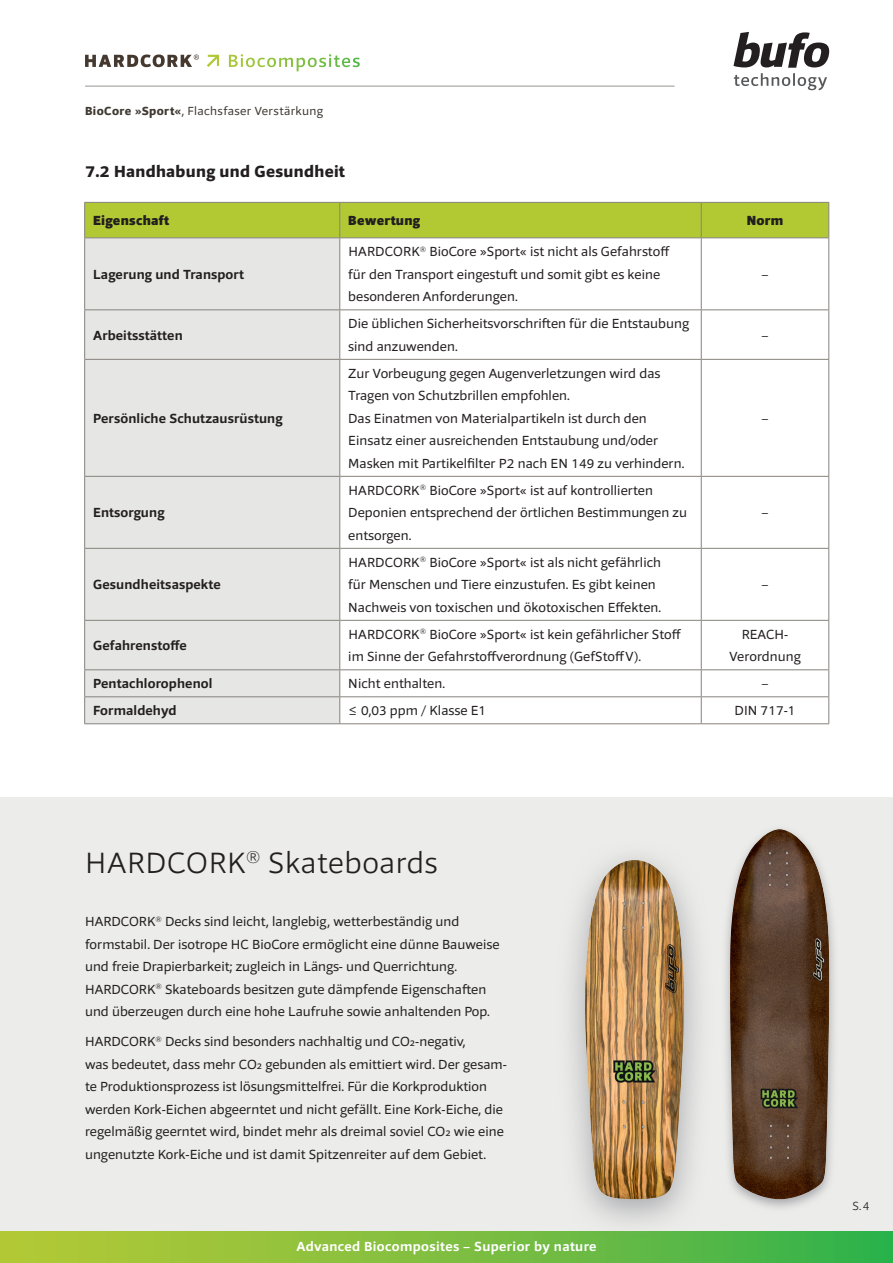
<style>
.page{position:relative;width:893px;height:1263px;background:#fff}
.page>*{position:absolute;margin:0;border:0;box-sizing:border-box;transform-origin:0 0}
.t1{font:300 30px "Foro Sans";letter-spacing:.02em;color:#231f20}
.t2{font:800 16.5px "Foro Sans";letter-spacing:.02em;color:#231f20}
.t3{font:13.5px/22.5px "Foro Sans";letter-spacing:.005em;color:#231f20}
.t4{font:700 13.5px "Foro Sans";letter-spacing:.01em;color:#231f20}
.t5{font:700 13.5px "Foro Sans";letter-spacing:.03em;color:#fff}
.t6{font:900 13.5px "Foro Sans";letter-spacing:.02em;color:#231f20}
.t7{font:12px "Foro Sans";letter-spacing:.03em;color:#3f3931}
.t8{font:300 12px "Foro Sans";color:#231f20}
.s1{font-weight:800}
</style>
<div class="page">
<div style="left:0;top:1231px;width:893px;height:32px;background:linear-gradient(to right,#bdca35,#36b24c)"></div>
<svg style="left:733px;top:32px;width:96px;height:58px"></svg>
<hr style="left:85px;top:86px;width:589px;height:1px;background:#989692">
<div style="left:85px;top:203px;width:743px;height:34px;background:#b3c934"></div>
<div style="left:85px;top:238px;width:254px;height:485px;background:#e6e6e4"></div>
<hr style="left:828px;top:310px;width:1px;height:49px;background:#86837e">
<hr style="left:701px;top:359px;width:128px;height:1px;background:#86837e">
<hr style="left:701px;top:360px;width:1px;height:116px;background:#86837e">
<hr style="left:828px;top:360px;width:1px;height:116px;background:#86837e">
<hr style="left:340px;top:476px;width:361px;height:1px;background:#86837e">
<hr style="left:701px;top:476px;width:128px;height:1px;background:#86837e">
<hr style="left:701px;top:477px;width:1px;height:71px;background:#86837e">
<hr style="left:828px;top:477px;width:1px;height:71px;background:#86837e">
<hr style="left:340px;top:548px;width:361px;height:1px;background:#86837e">
<hr style="left:701px;top:548px;width:128px;height:1px;background:#86837e">
<hr style="left:701px;top:549px;width:1px;height:71px;background:#86837e">
<hr style="left:828px;top:549px;width:1px;height:71px;background:#86837e">
<hr style="left:340px;top:620px;width:361px;height:1px;background:#86837e">
<hr style="left:701px;top:620px;width:128px;height:1px;background:#86837e">
<hr style="left:701px;top:621px;width:1px;height:48px;background:#86837e">
<hr style="left:828px;top:621px;width:1px;height:48px;background:#86837e">
<hr style="left:340px;top:669px;width:361px;height:1px;background:#86837e">
<hr style="left:701px;top:669px;width:128px;height:1px;background:#86837e">
<hr style="left:340px;top:696px;width:361px;height:1px;background:#86837e">
<hr style="left:701px;top:696px;width:128px;height:1px;background:#86837e">
<svg style="left:701px;top:670px;width:1px;height:53px"></svg>
<svg style="left:828px;top:670px;width:1px;height:53px"></svg>
<hr style="left:339px;top:203px;width:1px;height:34px;background:#86837e">
<hr style="left:828px;top:203px;width:1px;height:34px;background:#86837e">
<hr style="left:84px;top:202px;width:256px;height:1px;background:#86837e">
<hr style="left:84px;top:203px;width:1px;height:34px;background:#86837e">
<hr style="left:340px;top:202px;width:361px;height:1px;background:#86837e">
<hr style="left:701px;top:203px;width:1px;height:34px;background:#86837e">
<hr style="left:84px;top:237px;width:256px;height:1px;background:#86837e">
<hr style="left:84px;top:238px;width:1px;height:71px;background:#86837e">
<hr style="left:701px;top:202px;width:128px;height:1px;background:#86837e">
<hr style="left:701px;top:238px;width:1px;height:71px;background:#86837e">
<hr style="left:84px;top:309px;width:256px;height:1px;background:#86837e">
<hr style="left:84px;top:310px;width:1px;height:49px;background:#86837e">
<hr style="left:84px;top:359px;width:256px;height:1px;background:#86837e">
<hr style="left:84px;top:360px;width:1px;height:116px;background:#86837e">
<hr style="left:339px;top:360px;width:1px;height:116px;background:#86837e">
<hr style="left:84px;top:476px;width:256px;height:1px;background:#86837e">
<hr style="left:84px;top:477px;width:1px;height:71px;background:#86837e">
<hr style="left:339px;top:477px;width:1px;height:71px;background:#86837e">
<hr style="left:84px;top:548px;width:256px;height:1px;background:#86837e">
<hr style="left:84px;top:549px;width:1px;height:71px;background:#86837e">
<hr style="left:339px;top:549px;width:1px;height:71px;background:#86837e">
<hr style="left:84px;top:620px;width:256px;height:1px;background:#86837e">
<hr style="left:84px;top:621px;width:1px;height:48px;background:#86837e">
<hr style="left:339px;top:621px;width:1px;height:48px;background:#86837e">
<hr style="left:84px;top:669px;width:256px;height:1px;background:#86837e">
<hr style="left:340px;top:237px;width:361px;height:1px;background:#86837e">
<hr style="left:339px;top:238px;width:1px;height:71px;background:#86837e">
<hr style="left:701px;top:237px;width:128px;height:1px;background:#86837e">
<hr style="left:828px;top:238px;width:1px;height:71px;background:#86837e">
<hr style="left:701px;top:309px;width:128px;height:1px;background:#86837e">
<hr style="left:340px;top:309px;width:361px;height:1px;background:#86837e">
<hr style="left:339px;top:310px;width:1px;height:49px;background:#86837e">
<hr style="left:701px;top:310px;width:1px;height:49px;background:#86837e">
<hr style="left:340px;top:359px;width:361px;height:1px;background:#86837e">
<hr style="left:84px;top:696px;width:256px;height:1px;background:#86837e">
<svg style="left:84px;top:670px;width:1px;height:53px"></svg>
<svg style="left:339px;top:670px;width:1px;height:53px"></svg>
<hr style="left:84px;top:723px;width:256px;height:1px;background:#86837e">
<hr style="left:340px;top:723px;width:361px;height:1px;background:#86837e">
<hr style="left:701px;top:723px;width:128px;height:1px;background:#86837e">
<div style="left:0;top:797px;width:893px;height:434px;background:#ececea"></div>
<svg style="left:725px;top:901px;width:109px;height:307px;fill:#dfdfde"></svg>
<img style="left:730px;top:829px;width:99px;height:370px">
<svg style="left:555px;top:857px;width:159px;height:380px"></svg>
<img style="left:584px;top:860px;width:100px;height:339px">
<svg style="left:207px;top:54px;width:143px;height:17px"></svg>
<svg style="left:85px;top:55px;width:114px;height:12px"></svg>
<p class="t7" style="left:85px;top:104px;width:239px"><span class="s1">BioCore »Sport«</span>, Flachsfaser Verstärkung</p>
<p class="t2" style="left:85px;top:161px;width:261px">7.2 Handhabung und Gesundheit</p>
<p class="t6" style="left:93px;top:212px;width:77px">Eigenschaft</p>
<p class="t6" style="left:348px;top:212px;width:73px">Bewertung</p>
<p class="t6" style="left:747px;top:212px;width:38px">Norm</p>
<p class="t4" style="left:93px;top:265px;width:152px">Lagerung und Transport</p>
<p class="t3" style="left:348px;top:240px;width:323px">HARDCORK<sup>®</sup> BioCore »Sport« ist nicht als Gefahrstoff fü r den Transport eingestuft und somit gibt es keine besonderen Anforderungen.</p>
<p class="t4" style="left:93px;top:326px;width:91px">Arbeitsstätten</p>
<p class="t3" style="left:348px;top:312px;width:342px">Die ü blichen Sicherheitsvorschriften fü r die Entstaubung sind anzuwenden.</p>
<p class="t4" style="left:93px;top:409px;width:191px">Persönliche Schutzausrüstung</p>
<p class="t4" style="left:93px;top:504px;width:73px">Entsorgung</p>
<p class="t4" style="left:93px;top:576px;width:129px">Gesundheitsaspekte</p>
<p class="t3" style="left:348px;top:362px;width:338px">Zur Vorbeugung gegen Augenverletzungen wird das Tragen von Schutzbrillen empfohlen.<br>Das Einatmen von Materialpartikeln ist durch den Einsatz einer ausreichenden Entstaubung und/oder Masken mit Partikelfilter P2 nach EN 149 zu verhindern.</p>
<p class="t3" style="left:348px;top:479px;width:340px">HARDCORK<sup>®</sup> BioCore »Sport« ist auf kontrollierten<br>Deponien entsprechend der örtlichen Bestimmungen zu entsorgen.</p>
<p class="t3" style="left:348px;top:551px;width:314px">HARDCORK<sup>®</sup> BioCore »Sport« ist als nicht gefährlich fü r Menschen und Tiere einzustufen. Es gibt keinen<br>Nachweis von toxischen und ökotoxischen Effekten.</p>
<p class="t3" style="left:761px;top:263px;width:9px">–</p>
<p class="t3" style="left:761px;top:324px;width:9px">–</p>
<p class="t3" style="left:761px;top:407px;width:9px">–</p>
<p class="t3" style="left:761px;top:501px;width:9px">–</p>
<p class="t3" style="left:761px;top:573px;width:9px">–</p>
<p class="t4" style="left:93px;top:637px;width:95px">Gefahrenstoffe</p>
<p class="t3" style="left:348px;top:623px;width:334px">HARDCORK<sup>®</sup> BioCore »Sport« ist kein gefährlicher Stoff im Sinne der Gefahrstoffverordnung (GefStoffV).</p>
<p class="t3" style="left:729px;top:623px;width:73px;text-align:center">REACH-<br>Verordnung</p>
<p class="t4" style="left:93px;top:675px;width:121px">Pentachlorophenol</p>
<p class="t3" style="left:348px;top:672px;width:98px">Nicht enthalten.</p>
<p class="t3" style="left:761px;top:672px;width:9px">–</p>
<p class="t4" style="left:93px;top:702px;width:85px">Formaldehyd</p>
<p class="t3" style="left:348px;top:699px;width:139px">≤ 0,03 ppm / Klasse E1</p>
<p class="t3" style="left:735px;top:699px;width:62px">DIN 717-1</p>
<h1 class="t1" style="left:85px;top:844px;width:354px">HARDCORK<sup>®</sup> Skateboards</h1>
<p class="t3" style="left:85px;top:910px;width:416px">HARDCORK<sup>®</sup> Decks sind leicht, langlebig, wetterbeständig und formstabil. Der isotrope HC BioCore ermöglicht eine dünne Bauweise und freie Drapierbarkeit; zugleich in Längs- und Querrichtung.<br>HARDCORK<sup>®</sup> Skateboards besitzen gute dämpfende Eigenschaften und überzeugen durch eine hohe Laufruhe sowie anhaltenden Pop.</p>
<p class="t3" style="left:85px;top:1030px;width:423px">HARDCORK<sup>®</sup> Decks sind besonders nachhaltig und CO2-negativ,<br>was bedeutet, dass mehr CO2 gebunden als emittiert wird. Der gesam&shy;te Produktionsprozess ist lösungsmittelfrei. Für die Korkproduktion werden Kork-Eichen abgeerntet und nicht gefällt. Eine Kork-Eiche, die regelmäßig geerntet wird, bindet mehr als dreimal soviel CO2 wie eine ungenutzte Kork-Eiche und ist damit Spitzenreiter auf dem Gebiet.</p>
<p class="t5" style="left:296px;top:1238px;width:302px">Advanced Biocomposites – Superior by nature</p>
<p class="t8" style="left:852px;top:1198px;width:19px">S.4</p>
</div>
